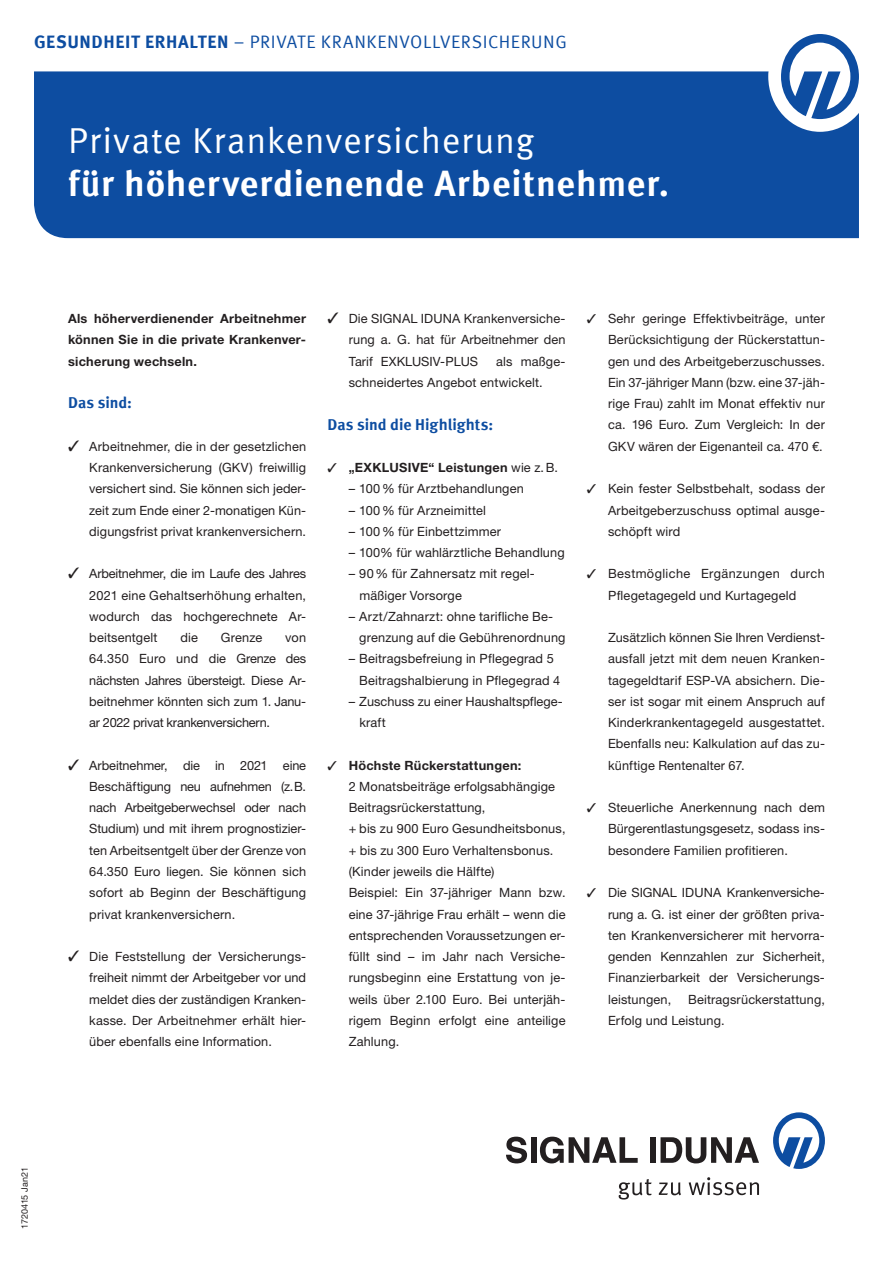
<style>
.page{position:relative;width:893px;height:1263px;background:#fff}
.page>*{position:absolute;margin:0;border:0;box-sizing:border-box;transform-origin:0 0}
.t1{font:700 36px "Meta Offc Pro";letter-spacing:.02em;color:#fff}
.t2{font:36px "Meta Offc Pro Norm";letter-spacing:.02em;color:#fff}
.t3{font:18px "Meta Offc Pro Norm";letter-spacing:.03em;color:#0d4da1}
.t4{font:700 15.75px "Meta Offc Pro";color:#0d4da1}
.t5{font:12.75px/21.3px "Helvetica Neue LTW1 G";letter-spacing:.01em;color:#231f20;text-align:justify}
.t6{font:700 12.75px/21.3px "Helvetica Neue LTW1 G";letter-spacing:.02em;color:#231f20;text-align:justify}
.t7{font:9px "Helvetica Neue LTW1 G";letter-spacing:.005em;color:#231f20}
.s1{font-family:"Meta Offc Pro";font-weight:700}
.s2{font-weight:400}
.s3{font-weight:700}
</style>
<div class="page">
<div style="left:34px;top:71px;width:825px;height:167px;background:#0d4da1"></div>
<svg style="left:506px;top:1137px;width:21px;height:26px"></svg>
<div style="left:531px;top:1137px;width:5px;height:26px;background:#231f20"></div>
<svg style="left:540px;top:1137px;width:98px;height:26px"></svg>
<div style="left:650px;top:1137px;width:5px;height:26px;background:#231f20"></div>
<svg style="left:660px;top:1137px;width:99px;height:26px"></svg>
<svg style="left:619px;top:1179px;width:33px;height:20px"></svg>
<svg style="left:659px;top:1182px;width:22px;height:13px"></svg>
<svg style="left:689px;top:1177px;width:70px;height:18px"></svg>
<svg style="left:773px;top:1112px;width:52px;height:57px"></svg>
<div style="left:768px;top:21px;width:104px;height:111px;background:#fff;border-radius:50%"></div>
<svg style="left:781px;top:34px;width:78px;height:85px"></svg>
<div style="left:850px;top:0;width:43px;height:43px;background:#fff"></div>
<h2 class="t3" style="left:34px;top:28px;width:534px"><span class="s1">Gesundheit erhalten</span> – PRIVATE Krankenvollversi cherung</h2>
<h1 class="t2" style="left:68px;top:113px;width:468px">Private Krankenversicherung</h1>
<h1 class="t1" style="left:68px;top:155px;width:602px">für höherverdienende Arbeitnehmer.</h1>
<p class="t6" style="left:68px;top:308px;width:240px">Als höherverdienender Arbeitnehmer können Sie in die private Krankenver&shy;sicherung wechseln.</p>
<p class="t4" style="left:68px;top:390px;width:66px">Das sind:</p>
<p class="t5" style="left:89px;top:435px;width:218px;text-indent:-21px">✓ Arbeitnehmer, die in der gesetzlichen Krankenversicherung (GKV) freiwillig versichert sind. Sie können sich jeder&shy;zeit zum Ende einer 2-monatigen Kün&shy;digungsfrist privat krankenversichern.</p>
<p class="t5" style="left:89px;top:563px;width:218px;text-indent:-21px">✓ Arbeitnehmer, die im Laufe des Jahres 2021 eine Gehaltserhöhung erhalten, wodurch das hochgerechnete Ar&shy;beitsentgelt</p>
<p class="t5" style="left:180px;top:627px;width:19px">die</p>
<p class="t5" style="left:221px;top:627px;width:43px">Grenze</p>
<p class="t5" style="left:89px;top:627px;width:218px;text-indent:196px">von 64.350 Euro und die Grenze des nächsten Jahres übersteigt. Diese Ar&shy;beitnehmer könnten sich zum 1. Janu&shy;ar 2022 privat krankenversichern.</p>
<p class="t5" style="left:89px;top:754px;width:218px;text-indent:-21px">✓ Arbeitnehmer, die in 2021 eine Beschäftigung neu aufnehmen (z.B. nach Arbeitgeberwechsel oder nach Studium) und mit ihrem prognostizier&shy;ten Arbeitsentgelt über der Grenze von 64.350 Euro liegen. Sie können sich sofort ab Beginn der Beschäftigung privat krankenversichern.</p>
<p class="t5" style="left:89px;top:946px;width:218px;text-indent:-21px">✓ Die Feststellung der Versicherungs&shy;freiheit nimmt der Arbeitgeber vor und meldet dies der zuständigen Kranken&shy;kasse. Der Arbeitnehmer erhält hier&shy;über ebenfalls eine Information.</p>
<p class="t5" style="left:349px;top:308px;width:218px;text-indent:-21px">✓ Die SIGNAL IDUNA Krankenversiche&shy;rung a. G. hat für Arbeitnehmer den Tarif EXKLUSIV-PLUS</p>
<p class="t5" style="left:349px;top:350px;width:218px;text-indent:147px">als maßge&shy;schneidertes Angebot entwickelt.</p>
<p class="t4" style="left:327px;top:412px;width:167px">Das sind die Highlights:</p>
<p class="t6" style="left:327px;top:457px;width:232px">✓ „EXKLUSIVE“ Leistungen <span class="s2">wie z.B.</span></p>
<p class="t5" style="left:349px;top:478px;width:177px">– 100% für Arztbehandlungen</p>
<p class="t5" style="left:349px;top:499px;width:139px">– 100% für Arzneimittel</p>
<p class="t5" style="left:349px;top:520px;width:154px">– 100% für Einbettzimmer</p>
<p class="t5" style="left:349px;top:542px;width:218px">– 100% für wahlärztliche Behandlung</p>
<p class="t5" style="left:359px;top:563px;width:177px;text-indent:-11px">– 90% für Zahnersatz mit regel&shy;mäßiger Vorsorge</p>
<p class="t5" style="left:359px;top:605px;width:208px;text-indent:-11px">– Arzt/Zahnarzt: ohne tarifliche Be&shy;grenzung auf die Gebührenordnung</p>
<p class="t5" style="left:359px;top:648px;width:202px;text-indent:-11px">– Beitragsbefreiung in Pflegegrad 5<br>Beitragshalbierung in Pflegegrad 4</p>
<p class="t5" style="left:359px;top:690px;width:205px;text-indent:-11px">– Zuschuss zu einer Haushaltspflege&shy;kraft</p>
<p class="t5" style="left:349px;top:754px;width:218px;text-align:left;text-indent:-21px">✓ <span class="s3">Höchste Rückerstattungen:<br></span>2 Monatsbeiträge erfolgsabhängige<br>Beitragsrückerstattung,<br>+ bis zu 900 Euro Gesundheitsbonus, + bis zu 300 Euro Verhaltensbonus. (Kinder jeweils die Hälfte)<br>Beispiel: Ein 37-jähriger Mann bzw. eine 37-jährige Frau erhält – wenn die entsprechenden Voraussetzungen er&shy;füllt sind – im Jahr nach Versiche&shy;rungsbeginn eine Erstattung von je&shy;weils über 2.100 Euro. Bei unterjäh&shy;rigem Beginn erfolgt eine anteilige<br>Zahlung.</p>
<p class="t5" style="left:608px;top:308px;width:218px;text-indent:-21px">✓ Sehr geringe Effektivbeiträge, unter Berücksichtigung der Rückerstattun&shy;gen und des Arbeitgeberzuschusses.<br>Ein 37-jähriger Mann (bzw. eine 37-jäh&shy;rige Frau) zahlt im Monat effektiv nur ca. 196 Euro. Zum Vergleich: In der GKV wären der Eigenanteil ca. 470 €.</p>
<p class="t5" style="left:608px;top:478px;width:218px;text-indent:-21px">✓ Kein fester Selbstbehalt, sodass der Arbeitgeberzuschuss optimal ausge&shy;schöpft wird</p>
<p class="t5" style="left:587px;top:563px;width:240px;text-align:center">✓ Bestmögliche Ergänzungen durch<br>Pflegetagegeld und Kurtagegeld</p>
<p class="t5" style="left:608px;top:627px;width:218px">Zusätzlich können Sie Ihren Verdienst&shy;ausfall jetzt mit dem neuen Kranken&shy;tagegeldtarif ESP-VA absichern. Die&shy;ser ist sogar mit einem Anspruch auf Kinderkrankentagegeld ausgestattet.<br>Ebenfalls neu: Kalkulation auf das zu&shy;künftige Rentenalter 67.</p>
<p class="t5" style="left:608px;top:797px;width:218px;text-indent:-21px">✓ Steuerliche Anerkennung nach dem Bürgerentlastungsgesetz, sodass ins&shy;besondere Familien profitieren.</p>
<p class="t5" style="left:608px;top:882px;width:218px;text-indent:-21px">✓ Die SIGNAL IDUNA Krankenversiche&shy;rung a. G. ist einer der größten priva&shy;ten Krankenversicherer mit hervorra&shy;genden Kennzahlen zur Sicherheit, Finanzierbarkeit der Versicherungs&shy;leistungen,</p>
<p class="t5" style="left:608px;top:988px;width:218px;text-indent:80px">Beitragsrückerstattung,<br>Erfolg und Leistung.</p>
<p class="t7" style="left:19px;top:1229px;width:63px;rotate:-90deg">1720415 Jan21</p>
</div>
